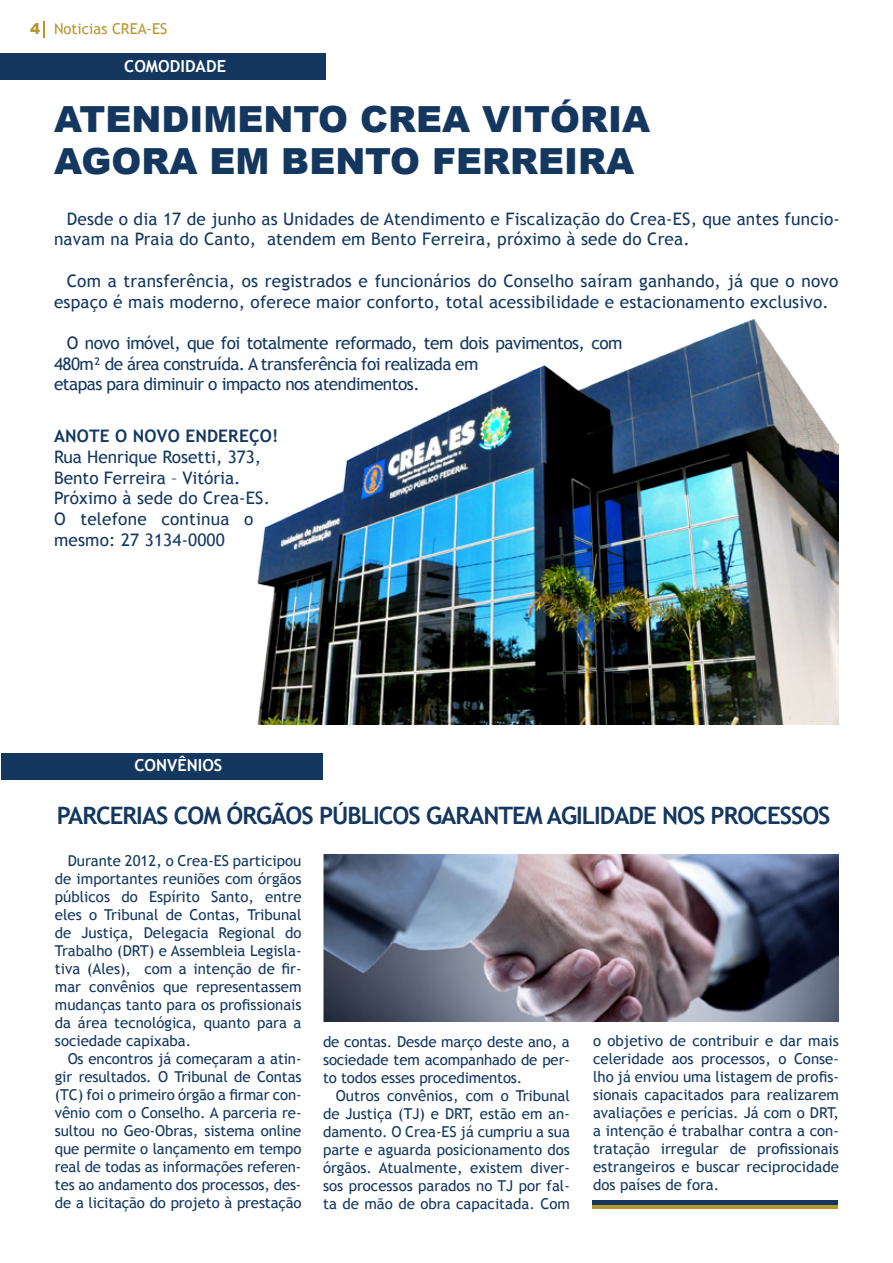
<style>
.page{position:relative;width:893px;height:1263px;background:#fff}
.page>*{position:absolute;margin:0;border:0;box-sizing:border-box;transform-origin:0 0}
.t1{font:900 36px/42px "Arial";color:#13375f}
.t2{font:700 24px "Trebuchet MS";letter-spacing:-.04em;color:#13375f}
.t3{font:17.25px/20.7px "Trebuchet MS";letter-spacing:.01em;color:#13375f}
.t4{font:17.25px/20.7px "Trebuchet MS";letter-spacing:-.03em;color:#13375f}
.t5{font:700 17.25px "Trebuchet MS";letter-spacing:.01em;color:#13375f}
.t6{font:700 16.5px "Trebuchet MS";color:#fff}
.t7{font:15px/18px "Trebuchet MS";color:#13375f;text-align:justify}
.t8{font:15px "Trebuchet MS";color:#b6952f}
.s1{font-family:"Arial";font-weight:900}
</style>
<div class="page">
<div style="left:0;top:53px;width:325px;height:27px;background:#13375f"></div>
<svg style="left:44px;top:21px;width:1px;height:16px"></svg>
<div style="left:1px;top:753px;width:322px;height:26px;background:#13375f"></div>
<div style="left:592px;top:1200px;width:245px;height:6px;background:#13375f"></div>
<hr style="left:592px;top:1206px;width:245px;height:3px;background:#b6952f">
<img style="left:323px;top:855px;width:516px;height:167px">
<img style="left:257px;top:319px;width:582px;height:405px">
<p class="t8" style="left:30px;top:19px;width:139px"><span class="s1">4</span> Noticias CREA-ES</p>
<p class="t6" style="left:124px;top:55px;width:103px">COMODIDADE</p>
<h1 class="t1" style="left:54px;top:97px;width:598px">ATENDIMENTO CREA VITÓRIA<br>AGORA EM BENTO FERREIRA</h1>
<p class="t3" style="left:54px;top:208px;width:787px;text-indent:13px">Desde o dia 17 de junho as Unidades de Atendimento e Fiscalização do Crea-ES, que antes funcio&shy;navam na Praia do Canto, atendem em Bento Ferreira, próximo à sede do Crea.</p>
<p class="t3" style="left:54px;top:271px;width:786px;text-indent:13px">Com a transferência, os registrados e funcionários do Conselho saíram ganhando, já que o novo espaço é mais moderno, oferece maior conforto, total acessibilidade e estacionamento exclusivo.</p>
<p class="t4" style="left:54px;top:333px;width:570px;text-indent:13px">O novo imóvel, que foi totalmente reformado, tem dois pavimentos, com<br>480m² de área construída. A transferência foi realizada em<br>etapas para diminuir o impacto nos atendimentos.</p>
<p class="t5" style="left:54px;top:425px;width:226px">ANOTE O NOVO ENDEREÇO!</p>
<p class="t3" style="left:54px;top:447px;width:218px">Rua Henrique Rosetti, 373,<br>Bento Ferreira – Vitória.<br>Próximo à sede do Crea-ES.<br>O telefone continua o mesmo: 27 3134-0000</p>
<p class="t6" style="left:134px;top:755px;width:89px">CONVÊNIOS</p>
<h2 class="t2" style="left:57px;top:800px;width:775px">PARCERIAS COM ÓRGÃOS PÚBLICOS GARANTEM AGILIDADE NOS PROCESSOS</h2>
<p class="t7" style="left:55px;top:852px;width:248px;text-indent:13px">Durante 2012, o Crea-ES participou de importantes reuniões com órgãos públicos do Espírito Santo, entre eles o Tribunal de Contas, Tribunal de Justiça, Delegacia Regional do Trabalho (DRT) e Assembleia Legisla&shy;tiva (Ales), com a intenção de fir&shy;mar convênios que representassem mudanças tanto para os profissionais da área tecnológica, quanto para a sociedade capixaba.</p>
<p class="t7" style="left:55px;top:1050px;width:248px;text-indent:13px">Os encontros já começaram a atin&shy;gir resultados. O Tribunal de Contas (TC) foi o primeiro órgão a firmar con&shy;vênio com o Conselho. A parceria re&shy;sultou no Geo-Obras, sistema online que permite o lançamento em tempo real de todas as informações referen&shy;tes ao andamento dos processos, des&shy;de a licitação do projeto à prestação</p>
<p class="t7" style="left:323px;top:1033px;width:248px">de contas. Desde março deste ano, a sociedade tem acompanhado de per&shy;to todos esses procedimentos.</p>
<p class="t7" style="left:323px;top:1087px;width:248px;text-indent:13px">Outros convênios, com o Tribunal de Justiça (TJ) e DRT, estão em an&shy;damento. O Crea-ES já cumpriu a sua parte e aguarda posicionamento dos órgãos. Atualmente, existem diver&shy;sos processos parados no TJ por fal&shy;ta de mão de obra capacitada. Com</p>
<p class="t7" style="left:593px;top:1031px;width:247px">o objetivo de contribuir e dar mais celeridade aos processos, o Conse&shy;lho já enviou uma listagem de profis&shy;sionais capacitados para realizarem avaliações e perícias. Já com o DRT, a intenção é trabalhar contra a con&shy;tratação irregular de profissionais estrangeiros e buscar reciprocidade dos países de fora.</p>
</div>
